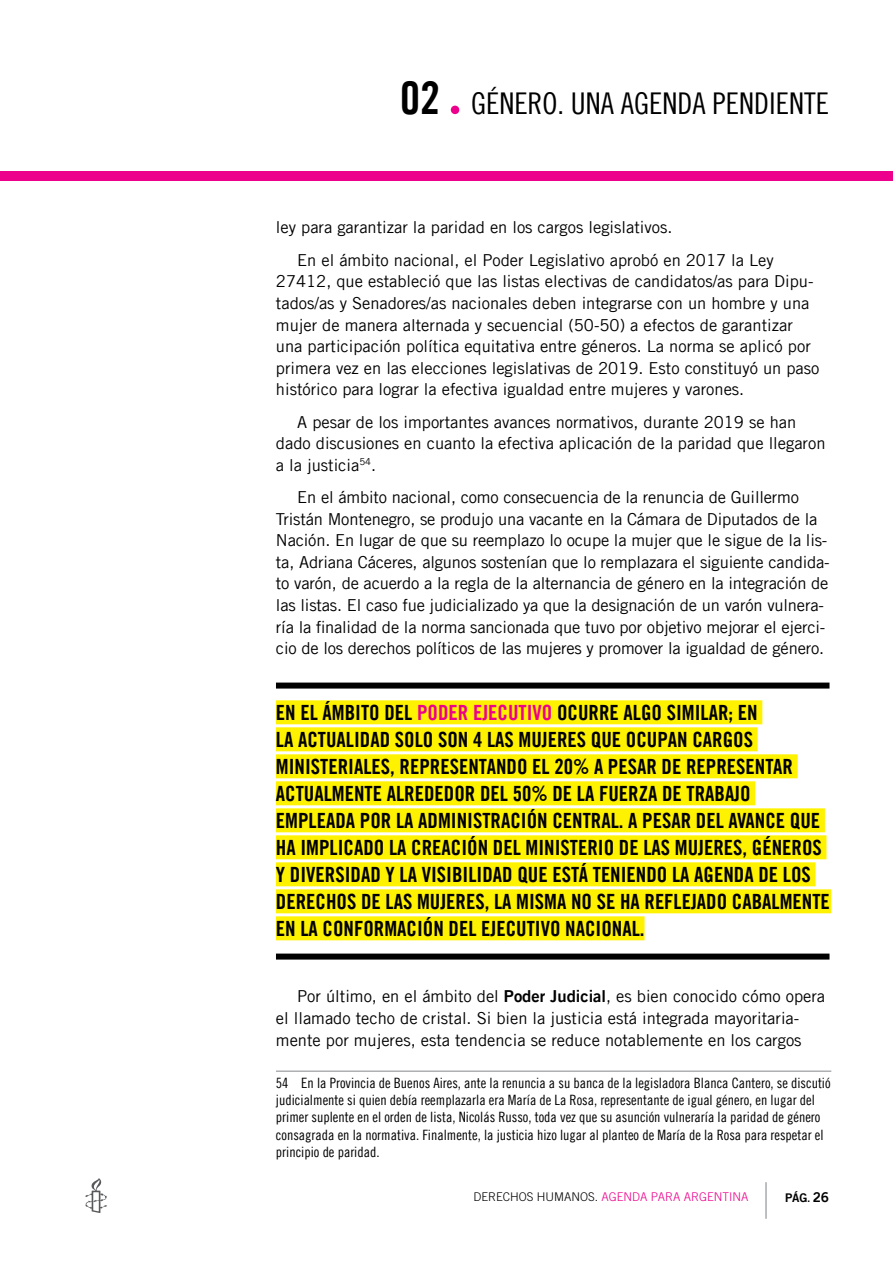
<style>
.page{position:relative;width:893px;height:1263px;background:#fff}
.page>*{position:absolute;margin:0;border:0;box-sizing:border-box;transform-origin:0 0}
.t1{font:30px "Amnesty Trade Gothic Cn 18";color:#000}
.t2{font:21px/27px "Amnesty Trade Gothic Bd Cn 20";color:#000}
.t3{font:16.5px/21.6px "Amnesty Trade Gothic";color:#000}
.t4{font:14.25px/17.1px "Amnesty Trade Gothic Cn 18";color:#000}
.t5{font:300 12px "Amnesty Trade Gothic";color:#ec008c}
.t6{font:12px "Amnesty Trade Gothic Bd 2";color:#000}
.s1{font-family:"Amnesty Trade Gothic Bd Cn 20";font-size:45px}
.s2{color:#ec008c}
.s3{font-family:"Amnesty Trade Gothic Bd 2"}
.s4{color:#000}
.s5{font-family:"Amnesty Trade Gothic Bd Cn 20"}
.s6{font-size:13.5px}
</style>
<div class="page">
<svg style="left:85px;top:1178px;width:22px;height:35px"></svg>
<hr style="left:765px;top:1182px;width:2px;height:37px;background:#939598">
<div style="left:276px;top:700px;width:486px;height:24px;background:#fff200"></div>
<div style="left:276px;top:727px;width:482px;height:24px;background:#fff200"></div>
<div style="left:276px;top:754px;width:522px;height:24px;background:#fff200"></div>
<div style="left:276px;top:781px;width:479px;height:24px;background:#fff200"></div>
<div style="left:276px;top:808px;width:549px;height:24px;background:#fff200"></div>
<div style="left:276px;top:835px;width:550px;height:24px;background:#fff200"></div>
<div style="left:276px;top:862px;width:540px;height:24px;background:#fff200"></div>
<div style="left:276px;top:889px;width:555px;height:24px;background:#fff200"></div>
<div style="left:276px;top:916px;width:369px;height:24px;background:#fff200"></div>
<div style="left:276px;top:682px;width:553px;height:6px;background:#000"></div>
<div style="left:276px;top:953px;width:553px;height:6px;background:#000"></div>
<hr style="left:276px;top:1070px;width:555px;height:2px;background:#939598">
<div style="left:451px;top:106px;width:8px;height:8px;background:#ec008c;border-radius:50%"></div>
<div style="left:0;top:171px;width:893px;height:10px;background:#ec008c"></div>
<h1 class="t1" style="left:400px;top:86px;width:430px"><span class="s1">02</span> GÉNERO. UNA AGENDA PENDIENTE</h1>
<p class="t3" style="left:297px;top:211px;width:478px;line-height:32.2px;text-indent:-21px">ley para garantizar la paridad en los cargos legislativos.<br>En el ámbito nacional, el Poder Legislativo aprobó en 2017 la Ley</p>
<p class="t3" style="left:276px;top:270px;width:545px">27412, que estableció que las listas electivas de candidatos/as para Dipu&shy;tados/as y Senadores/as nacionales deben integrarse con un hombre y una mujer de manera alternada y secuencial (50-50) a efectos de garantizar una participación política equitativa entre géneros. La norma se aplicó por primera vez en las elecciones legislativas de 2019. Esto constituyó un paso histórico para lograr la efectiva igualdad entre mujeres y varones.</p>
<p class="t3" style="left:276px;top:411px;width:551px;text-indent:21px">A pesar de los importantes avances normativos, durante 2019 se han dado discusiones en cuanto la efectiva aplicación de la paridad que llegaron a la justicia<sup>54</sup>.</p>
<p class="t3" style="left:276px;top:486px;width:555px;text-indent:21px">En el ámbito nacional, como consecuencia de la renuncia de Guillermo Tristán Montenegro, se produjo una vacante en la Cámara de Diputados de la Nación. En lugar de que su reemplazo lo ocupe la mujer que le sigue de la lis&shy;ta, Adriana Cáceres, algunos sostenían que lo remplazara el siguiente candida&shy;to varón, de acuerdo a la regla de la alternancia de género en la integración de las listas. El caso fue judicializado ya que la designación de un varón vulnera&shy;ría la finalidad de la norma sancionada que tuvo por objetivo mejorar el ejerci&shy;cio de los derechos políticos de las mujeres y promover la igualdad de género.</p>
<p class="t2" style="left:276px;top:699px;width:555px">EN EL ÁMBITO DEL <span class="s2">PODER EJECUTIVO</span> OCURRE ALGO SIMILAR; EN<br>LA ACTUALIDAD SOLO SON 4 LAS MUJERES QUE OCUPAN CARGOS MINISTERIALES, REPRESENTANDO EL 20% A PESAR DE REPRESENTAR ACTUALMENTE ALREDEDOR DEL 50% DE LA FUERZA DE TRABAJO EMPLEADA POR LA ADMINISTRACIÓN CENTRAL. A PESAR DEL AVANCE QUE HA IMPLICADO LA CREACIÓN DEL MINISTERIO DE LAS MUJERES, GÉNEROS Y DIVERSIDAD Y LA VISIBILIDAD QUE ESTÁ TENIENDO LA AGENDA DE LOS DERECHOS DE LAS MUJERES, LA MISMA NO SE HA REFLEJADO CABALMENTE EN LA CONFORMACIÓN DEL EJECUTIVO NACIONAL.</p>
<p class="t3" style="left:276px;top:985px;width:551px;text-indent:21px">Por último, en el ámbito del <span class="s3">Poder Judicial</span>, es bien conocido cómo opera el llamado techo de cristal. Si bien la justicia está integrada mayoritaria&shy;mente por mujeres, esta tendencia se reduce notablemente en los cargos</p>
<p class="t4" style="left:276px;top:1074px;width:556px">54 En la Provincia de Buenos Aires, ante la renuncia a su banca de la legisladora Blanca Cantero, se discutió judicialmente si quien debía reemplazarla era María de La Rosa, representante de igual género, en lugar del primer suplente en el orden de lista, Nicolás Russo, toda vez que su asunción vulneraría la paridad de género consagrada en la normativa. Finalmente, la justicia hizo lugar al planteo de María de la Rosa para respetar el principio de paridad.</p>
<p class="t5" style="left:473px;top:1190px;width:276px"><span class="s4">DERECHOS H UMANOS.</span> AGENDA PARA ARGENTINA</p>
<p class="t6" style="left:785px;top:1190px;width:46px">PáG<span class="s5">.</span> <span class="s6">26</span></p>
</div>
